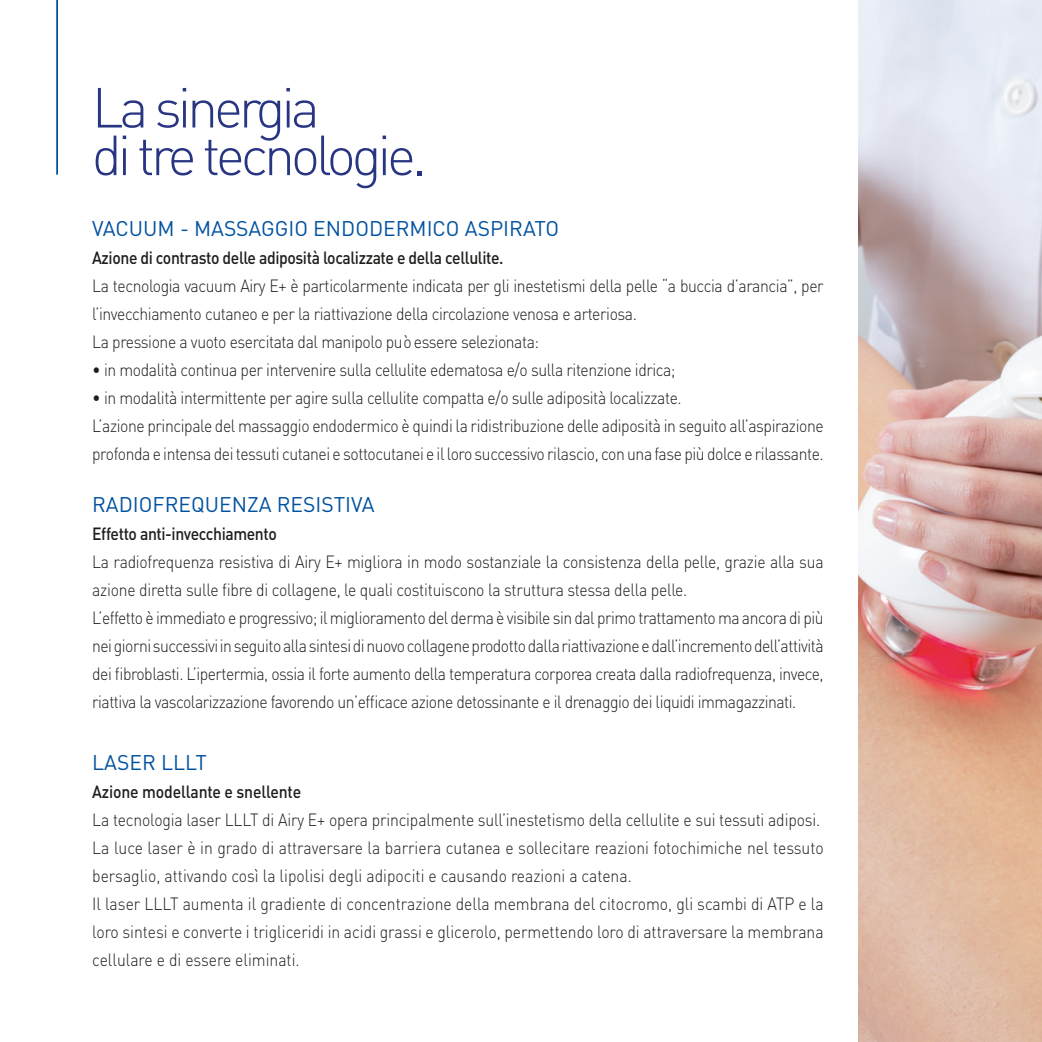
<style>
.page{position:relative;width:1042px;height:1042px;background:#fff}
.page>*{position:absolute;margin:0;border:0;box-sizing:border-box;transform-origin:0 0}
.t1{font:300 55.48px/47.6px "DIN";letter-spacing:-.075em;color:#283583}
.t2{font:21px "DIN";color:#0051a0}
.t3{font:300 17.5px/28px "DIN";letter-spacing:-.025em;color:#1d1d1b;scale:.9 1}
.t4{font:300 17.5px/28px "DIN";color:#1d1d1b;scale:.9 1}
.t5{font:500 17.5px "DIN";letter-spacing:-.025em;color:#1d1d1b;scale:.9 1}
</style>
<div class="page">
<img style="left:858px;top:0;width:184px;height:1042px">
<hr style="left:56px;top:0;width:2px;height:175px;background:#0051a0">
<p class="t1" style="left:92px;top:83px;width:336px">La sinergia<br>di tre tecnologie.</p>
<p class="t2" style="left:92px;top:215px;width:468px">VACUUM - MASSAGGIO ENDODERMICO ASPIRATO</p>
<p class="t5" style="left:92px;top:246px;width:458px">Azione di contrasto delle adiposità localizzate e della cellulite.</p>
<p class="t3" style="left:92px;top:271px;width:814px">La tecnologia vacuum Airy E+ è particolarmente indicata per gli inestetismi della pelle “a buccia d’arancia”, per l’invecchiamento cutaneo e per la riattivazione della circolazione venosa e arteriosa.</p>
<p class="t3" style="left:92px;top:327px;width:498px">La pressione a vuoto esercitata dal manipolo può essere selezionata:</p>
<p class="t3" style="left:92px;top:355px;width:650px">• in modalità continua per intervenire sulla cellulite edematosa e/o sulla ritenzione idrica;</p>
<p class="t3" style="left:92px;top:383px;width:656px">• in modalità intermittente per agire sulla cellulite compatta e/o sulle adiposità localizzate.</p>
<p class="t3" style="left:92px;top:411px;width:814px">L’azione principale del massaggio endodermico è quindi la ridistribuzione delle adiposità in seguito all’aspirazione profonda e intensa dei tessuti cutanei e sottocutanei e il loro successivo rilascio, con una fase più dolce e rilassante.</p>
<p class="t2" style="left:92px;top:491px;width:284px">RADIOFREQUENZA RESISTIVA</p>
<p class="t5" style="left:92px;top:523px;width:207px">Effetto anti-invecchiamento</p>
<p class="t3" style="left:92px;top:548px;width:814px">La radiofrequenza resistiva di Airy E+ migliora in modo sostanziale la consistenza della pelle, grazie alla sua azione diretta sulle fibre di collagene, le quali costituiscono la struttura stessa della pelle.</p>
<p class="t3" style="left:92px;top:604px;width:814px;text-align:justify">L’effetto è immediato e progressivo; il miglioramento del derma è visibile sin dal primo trattamento ma ancora di più nei giorni successivi in seguito alla sintesi di nuovo collagene prodotto dalla riattivazione e dall’incremento dell’attività dei fibroblasti. L’ipertermia, ossia il forte aumento della temperatura corporea creata dalla radiofrequenza, invece, riattiva la vascolarizzazione favorendo un’efficace azione detossinante e il drenaggio dei liquidi immagazzinati.</p>
<p class="t2" style="left:92px;top:749px;width:116px">LASER LLLT</p>
<p class="t5" style="left:92px;top:780px;width:234px">Azione modellante e snellente</p>
<p class="t3" style="left:92px;top:805px;width:810px">La tecnologia laser LLLT di Airy E+ opera principalmente sull’inestetismo della cellulite e sui tessuti adiposi.</p>
<p class="t4" style="left:92px;top:833px;width:814px">La luce laser è in grado di attraversare la barriera cutanea e sollecitare reazioni fotochimiche nel tessuto bersaglio, attivando così la lipolisi degli adipociti e causando reazioni a catena.</p>
<p class="t3" style="left:92px;top:889px;width:814px;text-align:justify">Il laser LLLT aumenta il gradiente di concentrazione della membrana del citocromo, gli scambi di ATP e la loro sintesi e converte i trigliceridi in acidi grassi e glicerolo, permettendo loro di attraversare la membrana cellulare e di essere eliminati.</p>
</div>
